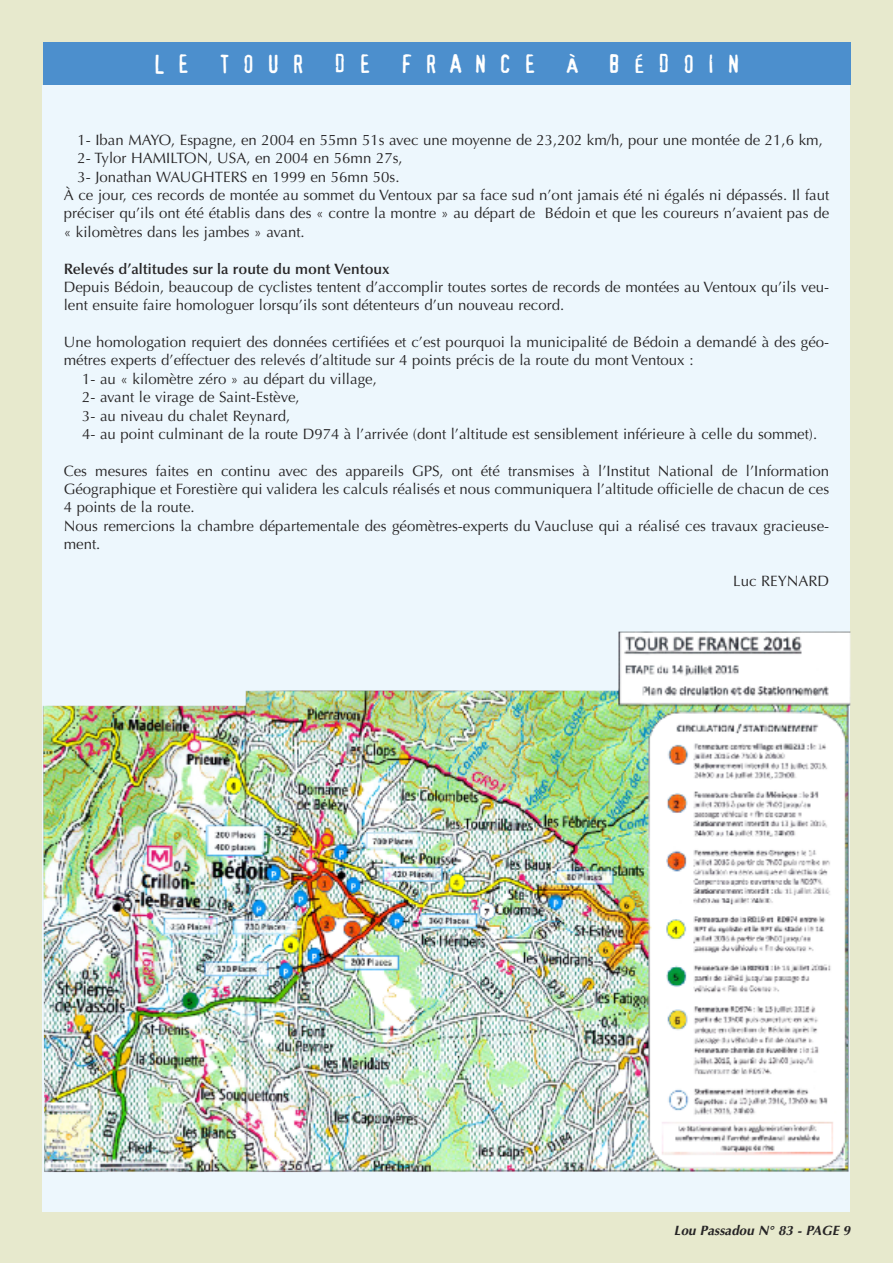
<style>
.page{position:relative;width:893px;height:1263px;background:#e7e9cd}
.page>*{position:absolute;margin:0;border:0;box-sizing:border-box;transform-origin:0 0}
.t1{font:24.75px "Confidential";letter-spacing:.5em;color:#fff}
.t2{font:15px/18.5px "Optima";color:#272526}
.t3{font:600 15px "Optima";color:#272526}
.t4{font:italic 700 13.5px "Optima";color:#272526}
</style>
<div class="page">
<div style="left:43px;top:43px;width:807px;height:42px;background:#4c8fcd"></div>
<div style="left:43px;top:85px;width:807px;height:1127px;background:#edf7fd"></div>
<img style="left:43px;top:632px;width:807px;height:540px">
<h1 class="t1" style="left:153px;top:50px;width:588px">LE TOUR DE FRANCE À BÉDOIN</h1>
<p class="t2" style="left:78px;top:132px;width:747px">1- Iban MAYO, Espagne, en 2004 en 55mn 51s avec une moyenne de 23,202 km/h, pour une montée de 21,6 km,</p>
<p class="t2" style="left:78px;top:150px;width:327px">2- Tylor HAMILTON, USA, en 2004 en 56mn 27s,</p>
<p class="t2" style="left:78px;top:169px;width:324px">3- Jonathan WAUGHTERS en 1999 en 56mn 50s.</p>
<p class="t2" style="left:64px;top:187px;width:767px">À ce jour, ces records de montée au sommet du Ventoux par sa face sud n’ont jamais été ni égalés ni dépassés. Il faut</p>
<p class="t2" style="left:64px;top:205px;width:767px">préciser qu’ils ont été établis dans des « contre la montre » au départ de Bédoin et que les coureurs n’avaient pas de</p>
<p class="t2" style="left:64px;top:224px;width:242px">« kilomètres dans les jambes » avant.</p>
<p class="t3" style="left:64px;top:262px;width:327px">Relevés d’altitudes sur la route du mont Ventoux</p>
<p class="t2" style="left:64px;top:279px;width:767px">Depuis Bédoin, beaucoup de cyclistes tentent d’accomplir toutes sortes de records de montées au Ventoux qu’ils veu&shy;lent ensuite faire homologuer lorsqu’ils sont détenteurs d’un nouveau record.</p>
<p class="t2" style="left:64px;top:334px;width:767px">Une homologation requiert des données certifiées et c’est pourquoi la municipalité de Bédoin a demandé à des géo-</p>
<p class="t2" style="left:64px;top:353px;width:631px">métres experts d’effectuer des relevés d’altitude sur 4 points précis de la route du mont Ventoux :</p>
<p class="t2" style="left:82px;top:371px;width:296px">1- au « kilomètre zéro » au départ du village,</p>
<p class="t2" style="left:82px;top:389px;width:219px">2- avant le virage de Saint-Estève,</p>
<p class="t2" style="left:82px;top:408px;width:210px">3- au niveau du chalet Reynard,</p>
<p class="t2" style="left:82px;top:426px;width:737px">4- au point culminant de la route D974 à l’arrivée (dont l’altitude est sensiblement inférieure à celle du sommet).</p>
<p class="t2" style="left:64px;top:463px;width:767px">Ces mesures faites en continu avec des appareils GPS, ont été transmises à l’Institut National de l’Information Géographique et Forestière qui validera les calculs réalisés et nous communiquera l’altitude officielle de chacun de ces 4 points de la route.<br>Nous remercions la chambre départementale des géomètres-experts du Vaucluse qui a réalisé ces travaux gracieuse&shy;ment.</p>
<p class="t2" style="left:733px;top:573px;width:97px">Luc REYNARD</p>
<p class="t4" style="left:674px;top:1225px;width:178px">Lou Passadou N° 83 - PAGE 9</p>
</div>
